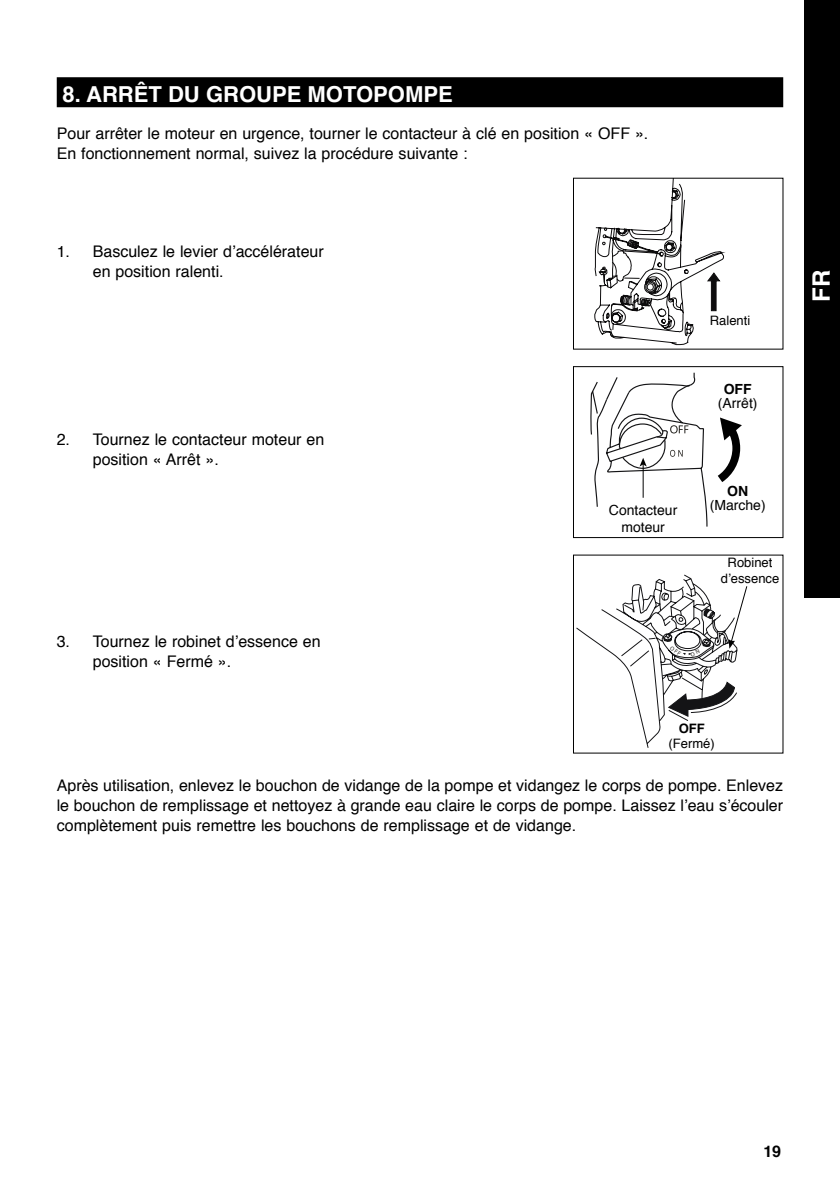
<style>
.page{position:relative;width:840px;height:1191px;background:#fff}
.page>*{position:absolute;margin:0;border:0;box-sizing:border-box;transform-origin:0 0}
.t1{font:700 24px "Helvetica";color:#fff}
.t2{font:700 22px "Helvetica";color:#fff}
.t3{font:16px/20px "Helvetica";color:#000}
.t4{font:700 16px "Helvetica";color:#000}
.t5{font:14px/16.8px "Helvetica";color:#000;text-align:center}
.t6{font:700 14px "Helvetica";color:#000}
.t7{font:13px/15.6px "Helvetica";color:#000;text-align:center}
.t8{font:700 13px "Helvetica";color:#000}
</style>
<div class="page">
<div style="left:803px;top:0;width:36px;height:597px;background:#000"></div>
<div style="left:57px;top:77px;width:725px;height:30px;background:#000"></div>
<svg style="left:594px;top:180px;width:132px;height:165px"></svg>
<svg style="left:590px;top:372px;width:152px;height:155px"></svg>
<div style="left:573px;top:366px;width:209px;height:172px;border:1px solid #000"></div>
<svg style="left:576px;top:574px;width:171px;height:174px"></svg>
<h2 class="t2" style="left:62px;top:76px;width:389px">8. ARRÊT DU GROUPE MOTOPOMPE</h2>
<p class="t3" style="left:57px;top:123px;width:592px">Pour arrêter le moteur en urgence, tourner le contacteur à clé en position « OFF ».<br>En fonctionnement normal, suivez la procédure suivante :</p>
<p class="t3" style="left:93px;top:242px;width:232px;text-indent:-36px">1. Basculez le levier d’accélérateur en position ralenti.</p>
<p class="t3" style="left:93px;top:430px;width:233px;text-indent:-36px">2. Tournez le contacteur moteur en position « Arrêt ».</p>
<p class="t3" style="left:93px;top:632px;width:229px;text-indent:-36px">3. Tournez le robinet d’essence en position « Fermé ».</p>
<p class="t7" style="left:709px;top:313px;width:42px">Ralenti</p>
<p class="t5" style="left:608px;top:502px;width:70px">Contacteur moteur</p>
<p class="t6" style="left:723px;top:377px;width:29px">OFF</p>
<p class="t5" style="left:717px;top:395px;width:41px">(Arrêt)</p>
<p class="t6" style="left:726px;top:479px;width:22px">ON</p>
<p class="t5" style="left:709px;top:497px;width:57px">(Marche)</p>
<p class="t7" style="left:720px;top:555px;width:60px">Robinet d’essence</p>
<p class="t8" style="left:678px;top:718px;width:28px">OFF</p>
<p class="t7" style="left:668px;top:736px;width:48px">(Fermé)</p>
<p class="t3" style="left:57px;top:776px;width:727px;text-align:justify">Après utilisation, enlevez le bouchon de vidange de la pompe et vidangez le corps de pompe. Enlevez le bouchon de remplissage et nettoyez à grande eau claire le corps de pompe. Laissez l’eau s’écouler complètement puis remettre les bouchons de remplissage et de vidange.</p>
<h1 class="t1" style="left:801px;top:301px;width:33px;rotate:-90deg">FR</h1>
<p class="t4" style="left:763px;top:1138px;width:19px">19</p>
</div>
